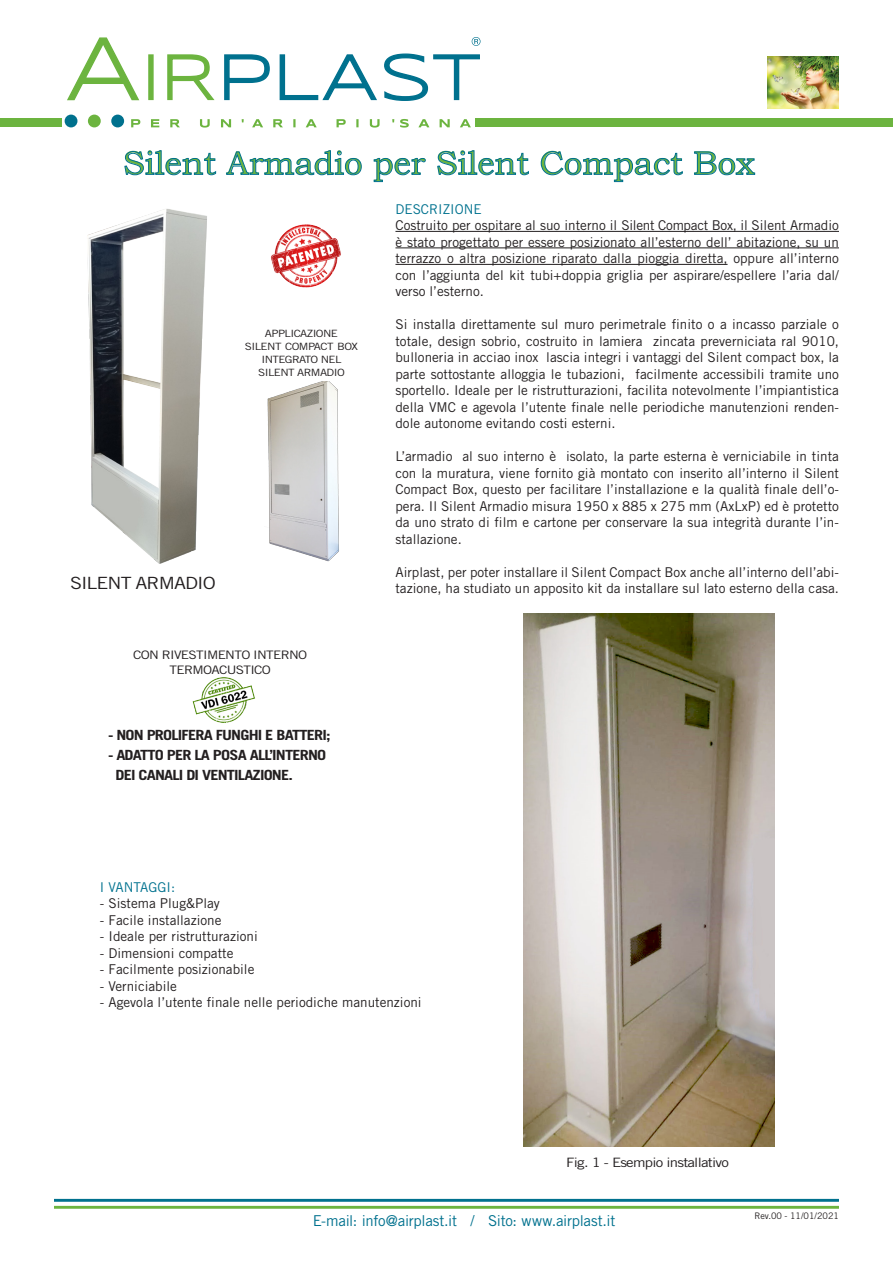
<style>
.page{position:relative;width:893px;height:1263px;background:#fff}
.page>*{position:absolute;margin:0;border:0;box-sizing:border-box;transform-origin:0 0}
.t1{font:33px "Bookman Old Style";color:#6cb43f}
.t2{font:16.8px "Trade Gothic";letter-spacing:-.05em;color:#231f20;scale:1.16 1}
.t3{font:15px "Trade Gothic";letter-spacing:-.02em;color:#00718e}
.t4{font:700 14.1px "Trade Gothic LT Std";letter-spacing:-.05em;color:#231f20;scale:1.16 1}
.t5{font:13.5px/16.5px "Trade Gothic";color:#231f20;text-align:justify}
.t6{font:13.5px "Trade Gothic";color:#00728f}
.t7{font:12.9px "Trade Gothic";letter-spacing:-.05em;color:#231f20;scale:1.16 1}
.t8{font:11.7px "Trade Gothic";letter-spacing:-.05em;color:#231f20;scale:1.16 1}
.t9{font:10.05px/13px "Trade Gothic";letter-spacing:-.05em;color:#231f20;text-align:center;scale:1.16 1}
.t10{font:9px "Trade Gothic";color:#231f20}
</style>
<div class="page">
<hr style="left:54px;top:1206px;width:785px;height:3px;background:#6cb43f">
<hr style="left:54px;top:1199px;width:785px;height:3px;background:#00718e">
<img style="left:768px;top:57px;width:71px;height:51px">
<hr style="left:395px;top:231px;width:444px;height:1px;background:#231f20">
<hr style="left:395px;top:248px;width:444px;height:1px;background:#231f20">
<hr style="left:395px;top:264px;width:333px;height:1px;background:#231f20">
<svg style="left:124px;top:150px;width:93px;height:26px"></svg>
<svg style="left:226px;top:150px;width:136px;height:26px"></svg>
<svg style="left:373px;top:157px;width:53px;height:26px"></svg>
<svg style="left:437px;top:150px;width:92px;height:26px"></svg>
<svg style="left:540px;top:151px;width:143px;height:32px"></svg>
<svg style="left:694px;top:151px;width:62px;height:25px"></svg>
<div style="left:0;top:119px;width:62px;height:8px;background:#6cb43f"></div>
<div style="left:475px;top:119px;width:418px;height:8px;background:#6cb43f"></div>
<svg style="left:224px;top:53px;width:256px;height:48px"></svg>
<svg style="left:148px;top:54px;width:67px;height:47px"></svg>
<svg style="left:67px;top:37px;width:73px;height:64px"></svg>
<div style="left:65px;top:115px;width:12px;height:12px;background:#00718e;border-radius:50%"></div>
<div style="left:88px;top:115px;width:13px;height:12px;background:#6cb43f;border-radius:50%"></div>
<div style="left:111px;top:115px;width:13px;height:12px;background:#00718e;border-radius:50%"></div>
<svg style="left:472px;top:37px;width:8px;height:9px"></svg>
<svg style="left:131px;top:119px;width:340px;height:9px"></svg>
<img style="left:192px;top:677px;width:63px;height:46px">
<img style="left:267px;top:381px;width:72px;height:181px">
<img style="left:271px;top:224px;width:70px;height:64px">
<img style="left:87px;top:209px;width:120px;height:355px">
<img style="left:523px;top:613px;width:251px;height:533px">
<p class="t1" style="left:123px;top:142px;width:633px">Silent Armadio per Silent Compact Box</p>
<p class="t9" style="left:265px;top:327px;width:65px">APPLICAZIONE</p>
<p class="t9" style="left:245px;top:340px;width:99px">SILENT COMPACT BOX<br>INTEGRATO NEL</p>
<p class="t9" style="left:258px;top:366px;width:76px">SILENT ARMADIO</p>
<p class="t2" style="left:70px;top:573px;width:127px">SILENT ARMADIO</p>
<p class="t8" style="left:133px;top:648px;width:152px">CON RIVESTIMENTO INTERNO</p>
<p class="t8" style="left:170px;top:662px;width:89px">TERMOACUSTICO</p>
<p class="t4" style="left:108px;top:726px;width:193px">- NON PROLIFERA FUNGHI E BATTERI;</p>
<p class="t4" style="left:108px;top:746px;width:190px">- ADATTO PER LA POSA ALL’INTERNO</p>
<p class="t4" style="left:115px;top:766px;width:155px">DEI CANALI DI VENTILAZIONE.</p>
<p class="t6" style="left:395px;top:201px;width:88px">DESCRIZIONE</p>
<p class="t5" style="left:395px;top:217px;width:445px">Costruito per ospitare al suo interno il Silent Compact Box, il Silent Armadio è stato progettato per essere posizionato all’esterno dell’ abitazione, su un terrazzo o altra posizione riparato dalla pioggia diretta, oppure all’interno con l’aggiunta del kit tubi+doppia griglia per aspirare/espellere l’aria dal/ verso l’esterno.</p>
<p class="t5" style="left:395px;top:316px;width:445px">Si installa direttamente sul muro perimetrale finito o a incasso parziale o totale, design sobrio, costruito in lamiera zincata preverniciata ral 9010, bulloneria in acciao inox lascia integri i vantaggi del Silent compact box, la parte sottostante alloggia le tubazioni, facilmente accessibili tramite uno sportello. Ideale per le ristrutturazioni, facilita notevolmente l’impiantistica della VMC e agevola l’utente finale nelle periodiche manutenzioni renden&shy;dole autonome evitando costi esterni.</p>
<p class="t5" style="left:395px;top:448px;width:445px">L’armadio al suo interno è isolato, la parte esterna è verniciabile in tinta con la muratura, viene fornito già montato con inserito all’interno il Silent Compact Box, questo per facilitare l’installazione e la qualità finale dell’o&shy;pera. Il Silent Armadio misura 1950 x 885 x 275 mm (AxLxP) ed è protetto da uno strato di film e cartone per conservare la sua integrità durante l’in&shy;stallazione.</p>
<p class="t5" style="left:395px;top:563px;width:445px">Airplast, per poter installare il Silent Compact Box anche all’interno dell’abi&shy;tazione, ha studiato un apposito kit da installare sul lato esterno della casa.</p>
<p class="t6" style="left:100px;top:879px;width:77px">I VANTAGGI:</p>
<p class="t5" style="left:100px;top:895px;width:121px">- Sistema Plug&amp;Play</p>
<p class="t5" style="left:100px;top:911px;width:123px">- Facile installazione</p>
<p class="t5" style="left:100px;top:928px;width:159px">- Ideale per ristrutturazioni</p>
<p class="t5" style="left:100px;top:944px;width:135px">- Dimensioni compatte</p>
<p class="t5" style="left:100px;top:961px;width:156px">- Facilmente posizionabile</p>
<p class="t5" style="left:100px;top:977px;width:79px">- Verniciabile</p>
<p class="t5" style="left:100px;top:994px;width:323px">- Agevola l’utente finale nelle periodiche manutenzioni</p>
<p class="t7" style="left:566px;top:1154px;width:142px">Fig. 1 - Esempio installativo</p>
<p class="t3" style="left:313px;top:1211px;width:304px">E-mail: info@airplast.it / Sito: www.airplast.it</p>
<p class="t10" style="left:754px;top:1210px;width:86px">Rev.00 - 11/01/2021</p>
</div>
